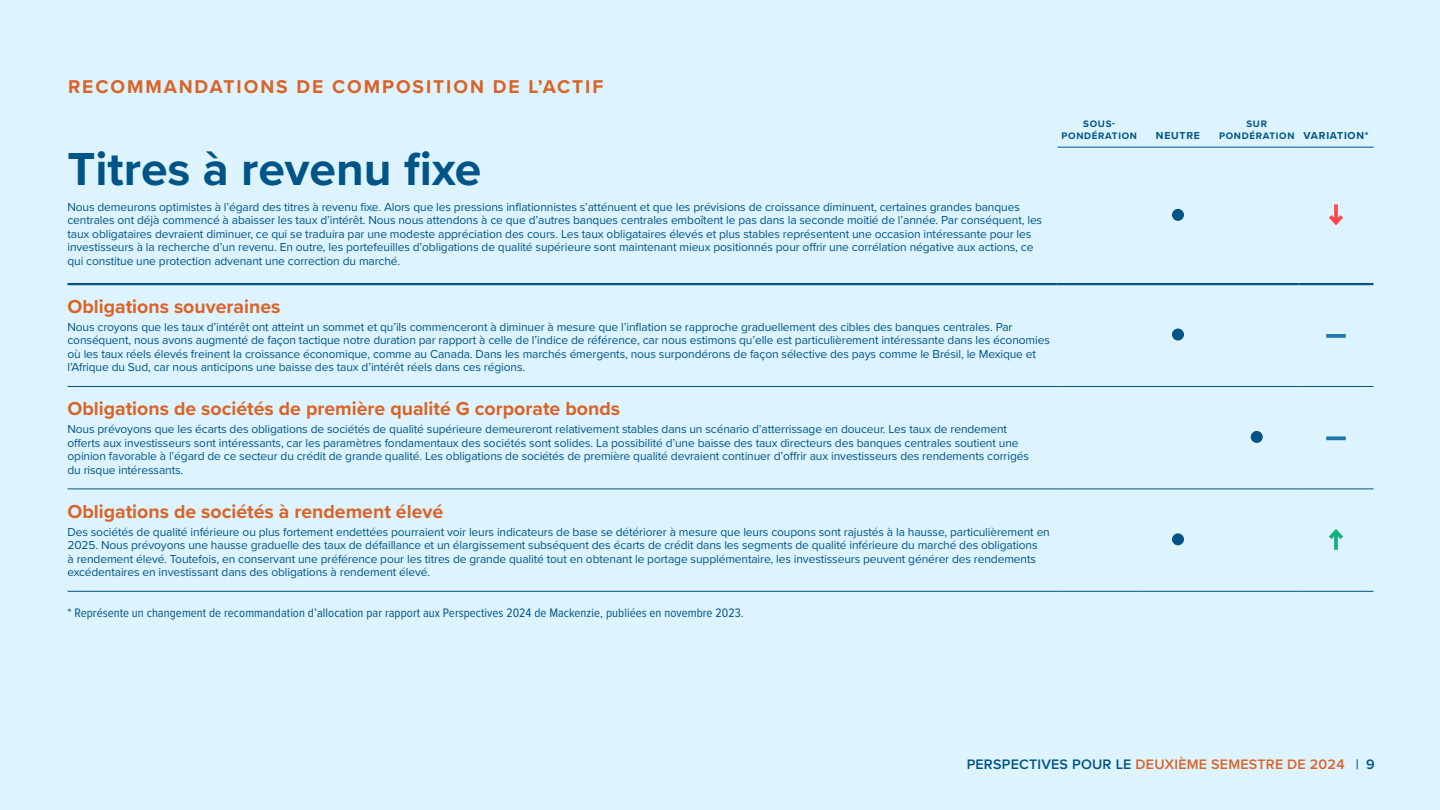
<style>
.page{position:relative;width:1440px;height:810px;background:#ddf4ff}
.page>*{position:absolute;margin:0;border:0;box-sizing:border-box;transform-origin:0 0}
.t1{font:700 48px "Proxima Nova";color:#005486}
.H4-table{font:700 19.5px "Proxima Nova";color:#da6327}
.t2{font:700 19.2px "Proxima Nova";letter-spacing:.1em;color:#da6327}
.t3{font:600 14.25px "Proxima Nova";letter-spacing:.015em;color:#da6327}
.source{font:12.75px "Proxima Nova Cond";letter-spacing:.005em;color:#005486}
.Body-blue{font:12px/13.5px "Proxima Nova";letter-spacing:-.01em;color:#005486}
.t4{font:700 10.5px "Proxima Nova";letter-spacing:.07em;color:#005486}
.t5{font:700 9.75px/11.7px "Proxima Nova";letter-spacing:.07em;color:#005486;text-align:center}
.s1{color:#005486}
</style>
<div class="page">
<hr style="left:68px;top:283px;width:990px;height:2px;background:#005486">
<hr style="left:1058px;top:283px;width:83px;height:2px;background:#005486">
<hr style="left:1141px;top:283px;width:74px;height:2px;background:#005486">
<hr style="left:1215px;top:283px;width:83px;height:2px;background:#005486">
<hr style="left:1299px;top:283px;width:75px;height:2px;background:#005486">
<hr style="left:68px;top:386px;width:990px;height:1px;background:#005486">
<hr style="left:1058px;top:386px;width:83px;height:1px;background:#005486">
<hr style="left:1141px;top:386px;width:74px;height:1px;background:#005486">
<hr style="left:1215px;top:386px;width:83px;height:1px;background:#005486">
<hr style="left:1299px;top:386px;width:75px;height:1px;background:#005486">
<hr style="left:68px;top:489px;width:990px;height:1px;background:#005486">
<hr style="left:1058px;top:489px;width:83px;height:1px;background:#005486">
<hr style="left:1141px;top:489px;width:74px;height:1px;background:#005486">
<hr style="left:1215px;top:489px;width:83px;height:1px;background:#005486">
<hr style="left:1299px;top:489px;width:75px;height:1px;background:#005486">
<hr style="left:68px;top:591px;width:990px;height:1px;background:#005486">
<hr style="left:1058px;top:591px;width:83px;height:1px;background:#005486">
<hr style="left:1141px;top:591px;width:74px;height:1px;background:#005486">
<hr style="left:1215px;top:591px;width:83px;height:1px;background:#005486">
<hr style="left:1299px;top:591px;width:75px;height:1px;background:#005486">
<hr style="left:1058px;top:147px;width:83px;height:1px;background:#005486">
<hr style="left:1141px;top:147px;width:74px;height:1px;background:#005486">
<hr style="left:1215px;top:147px;width:83px;height:1px;background:#005486">
<hr style="left:1299px;top:147px;width:75px;height:1px;background:#005486">
<div style="left:1172px;top:209px;width:12px;height:12px;background:#005486;border-radius:50%"></div>
<svg style="left:1334px;top:204px;width:4px;height:7px"></svg>
<svg style="left:1329px;top:211px;width:14px;height:15px"></svg>
<div style="left:1172px;top:329px;width:12px;height:12px;background:#005486;border-radius:50%"></div>
<svg style="left:1326px;top:334px;width:20px;height:4px"></svg>
<div style="left:1251px;top:431px;width:12px;height:12px;background:#005486;border-radius:50%"></div>
<svg style="left:1326px;top:436px;width:20px;height:4px"></svg>
<div style="left:1172px;top:533px;width:12px;height:12px;background:#005486;border-radius:50%"></div>
<svg style="left:1334px;top:543px;width:4px;height:7px"></svg>
<svg style="left:1329px;top:529px;width:14px;height:14px"></svg>
<h3 class="t2" style="left:68px;top:72px;width:537px">RECOMMANDATIONS DE COMPOSITION DE L’ACTIF</h3>
<h3 class="t1" style="left:68px;top:133px;width:415px">Titres à revenu fixe</h3>
<p class="Body-blue" style="left:68px;top:199px;width:976px">Nous demeurons optimistes à l’égard des titres à revenu fixe. Alors que les pressions inflationnistes s’atténuent et que les prévisions de croissance diminuent, certaines grandes banques centrales ont déjà commencé à abaisser les taux d’intérêt. Nous nous attendons à ce que d’autres banques centrales emboîtent le pas dans la seconde moitié de l’année. Par conséquent, les taux obligataires devraient diminuer, ce qui se traduira par une modeste appréciation des cours. Les taux obligataires élevés et plus stables représentent une occasion intéressante pour les investisseurs à la recherche d’un revenu. En outre, les portefeuilles d’obligations de qualité supérieure sont maintenant mieux positionnés pour offrir une corrélation négative aux actions, ce qui constitue une protection advenant une correction du marché.</p>
<h4 class="H4-table" style="left:68px;top:292px;width:214px">Obligations souveraines</h4>
<p class="Body-blue" style="left:68px;top:320px;width:984px">Nous croyons que les taux d’intérêt ont atteint un sommet et qu’ils commenceront à diminuer à mesure que l’inflation se rapproche graduellement des cibles des banques centrales. Par conséquent, nous avons augmenté de façon tactique notre duration par rapport à celle de l’indice de référence, car nous estimons qu’elle est particulièrement intéressante dans les économies où les taux réels élevés freinent la croissance économique, comme au Canada. Dans les marchés émergents, nous surpondérons de façon sélective des pays comme le Brésil, le Mexique et l’Afrique du Sud, car nous anticipons une baisse des taux d’intérêt réels dans ces régions.</p>
<h4 class="H4-table" style="left:68px;top:394px;width:554px">Obligations de sociétés de première qualité G corporate bonds</h4>
<p class="Body-blue" style="left:68px;top:422px;width:963px">Nous prévoyons que les écarts des obligations de sociétés de qualité supérieure demeureront relativement stables dans un scénario d’atterrissage en douceur. Les taux de rendement offerts aux investisseurs sont intéressants, car les paramètres fondamentaux des sociétés sont solides. La possibilité d’une baisse des taux directeurs des banques centrales soutient une opinion favorable à l’égard de ce secteur du crédit de grande qualité. Les obligations de sociétés de première qualité devraient continuer d’offrir aux investisseurs des rendements corrigés du risque intéressants.</p>
<h4 class="H4-table" style="left:68px;top:497px;width:377px">Obligations de sociétés à rendement élevé</h4>
<p class="Body-blue" style="left:68px;top:525px;width:984px">Des sociétés de qualité inférieure ou plus fortement endettées pourraient voir leurs indicateurs de base se détériorer à mesure que leurs coupons sont rajustés à la hausse, particulièrement en 2025. Nous prévoyons une hausse graduelle des taux de défaillance et un élargissement subséquent des écarts de crédit dans les segments de qualité inférieure du marché des obligations<br>à rendement élevé. Toutefois, en conservant une préférence pour les titres de grande qualité tout en obtenant le portage supplémentaire, les investisseurs peuvent générer des rendements excédentaires en investissant dans des obligations à rendement élevé.</p>
<p class="source" style="left:68px;top:604px;width:678px">* Représente un changement de recommandation d’allocation par rapport aux Perspectives 2024 de Mackenzie, publiées en novembre 2023.</p>
<p class="t5" style="left:1062px;top:118px;width:77px">SOUS-<br>PONDÉRATION</p>
<p class="t4" style="left:1156px;top:128px;width:46px">NEUTRE</p>
<p class="t5" style="left:1219px;top:118px;width:77px">SUR<br>PONDÉRATION</p>
<p class="t4" style="left:1304px;top:128px;width:66px">VARIATION*</p>
<p class="t3" style="left:967px;top:753px;width:410px"><span class="s1">PERSPECTIVES POUR LE</span> DEUXIÈME SEMESTRE DE 2024 <span class="s1">| 9</span></p>
</div>
